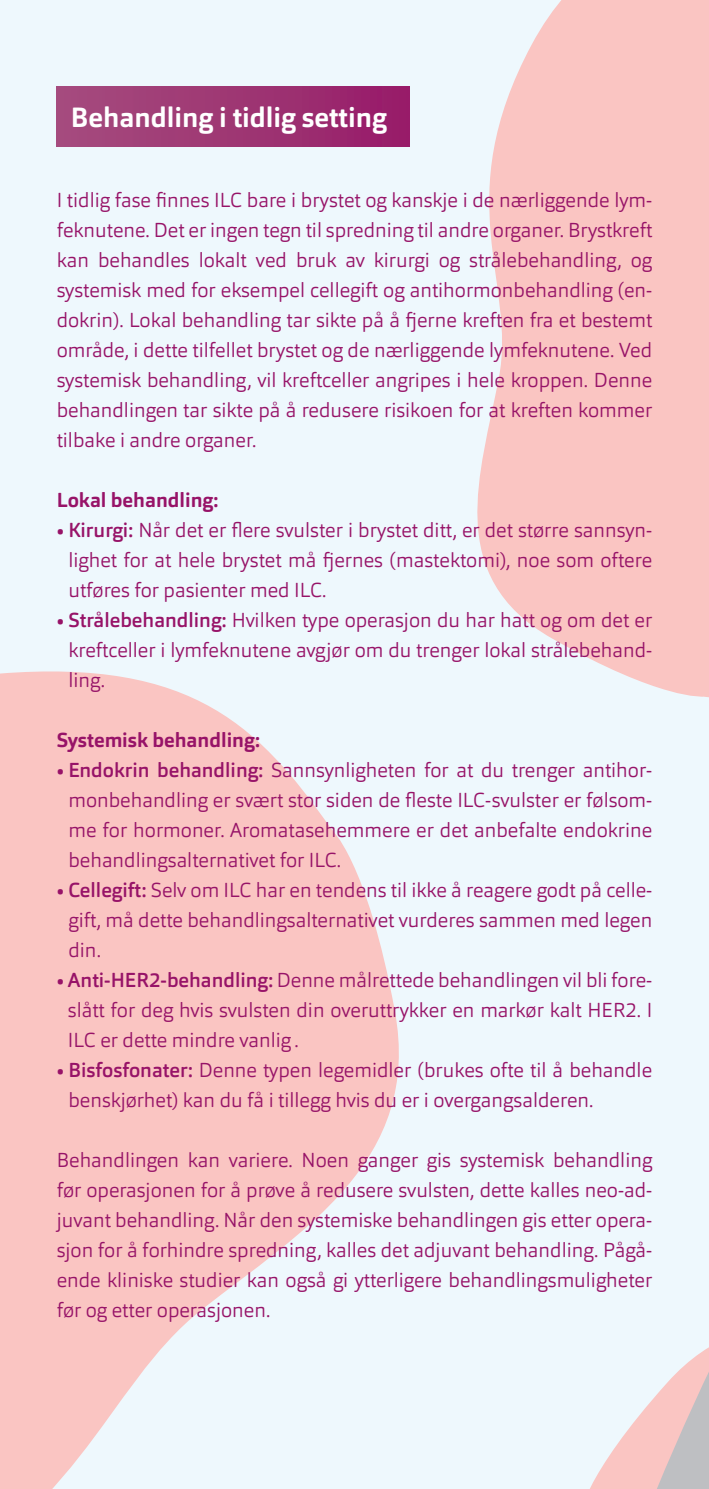
<style>
.page{position:relative;width:709px;height:1489px;background:#fff}
.page>*{position:absolute;margin:0;border:0;box-sizing:border-box;transform-origin:0 0}
.t1{font:700 27.5px "Orgon";color:#fff}
.t2{font:300 20px/30px "Orgon";color:#971368;text-align:justify}
.t3{font:700 20px "Orgon";color:#971368}
.s1{font-weight:500}
</style>
<div class="page">
<div style="left:0;top:0;width:709px;height:1488px;background:#eef8fd"></div>
<svg style="left:477px;top:0;width:232px;height:698px;fill:#fac5c2"></svg>
<svg style="left:590px;top:1347px;width:119px;height:141px"></svg>
<svg style="left:0;top:671px;width:399px;height:817px;fill:#fac5c2"></svg>
<div style="left:57px;top:87px;width:353px;height:60px;background:linear-gradient(to right,#a54d7e,#971d69)"></div>
<p class="t1" style="left:71px;top:100px;width:317px">Behandling i tidlig setting</p>
<p class="t2" style="left:57px;top:185px;width:597px">I tidlig fase finnes ILC bare i brystet og kanskje i de nærliggende lym&shy;feknutene. Det er ingen tegn til spredning til andre organer. Brystkreft kan behandles lokalt ved bruk av kirurgi og strålebehandling, og systemisk med for eksempel cellegift og antihormonbehandling (en&shy;dokrin). Lokal behandling tar sikte på å fjerne kreften fra et bestemt område, i dette tilfellet brystet og de nærliggende lymfeknutene. Ved systemisk behandling, vil kreftceller angripes i hele kroppen. Denne behandlingen tar sikte på å redusere risikoen for at kreften kommer tilbake i andre organer.</p>
<p class="t3" style="left:57px;top:487px;width:163px">Lokal behandling:</p>
<p class="t2" style="left:68px;top:515px;width:585px;text-indent:-12px"><span class="s1">• Kirurgi:</span> Når det er flere svulster i brystet ditt, er det større sannsyn&shy;lighet for at hele brystet må fjernes (mastektomi), noe som oftere utføres for pasienter med ILC.</p>
<p class="t2" style="left:68px;top:605px;width:585px;text-indent:-12px"><span class="s1">• Strålebehandling:</span> Hvilken type operasjon du har hatt og om det er kreftceller i lymfeknutene avgjør om du trenger lokal strålebehand&shy;ling.</p>
<p class="t3" style="left:57px;top:727px;width:205px">Systemisk behandling:</p>
<p class="t2" style="left:68px;top:755px;width:585px;text-indent:-12px"><span class="s1">• Endokrin behandling:</span> Sannsynligheten for at du trenger antihor&shy;monbehandling er svært stor siden de fleste ILC-svulster er følsom&shy;me for hormoner. Aromatasehemmere er det anbefalte endokrine behandlingsalternativet for ILC.</p>
<p class="t2" style="left:68px;top:875px;width:585px;text-indent:-12px"><span class="s1">• Cellegift:</span> Selv om ILC har en tendens til ikke å reagere godt på celle&shy;gift, må dette behandlingsalternativet vurderes sammen med legen din.</p>
<p class="t2" style="left:68px;top:965px;width:586px;text-indent:-11px"><span class="s1">• Anti-HER2-behandling:</span> Denne målrettede behandlingen vil bli fore&shy;slått for deg hvis svulsten din overuttrykker en markør kalt HER2. I ILC er dette mindre vanlig .</p>
<p class="t2" style="left:68px;top:1055px;width:585px;text-indent:-12px"><span class="s1">• Bisfosfonater:</span> Denne typen legemidler (brukes ofte til å behandle benskjørhet) kan du få i tillegg hvis du er i overgangsalderen.</p>
<p class="t2" style="left:57px;top:1145px;width:597px">Behandlingen kan variere. Noen ganger gis systemisk behandling før operasjonen for å prøve å redusere svulsten, dette kalles neo-ad&shy;juvant behandling. Når den systemiske behandlingen gis etter opera&shy;sjon for å forhindre spredning, kalles det adjuvant behandling. Pågå&shy;ende kliniske studier kan også gi ytterligere behandlingsmuligheter før og etter operasjonen.</p>
</div>
